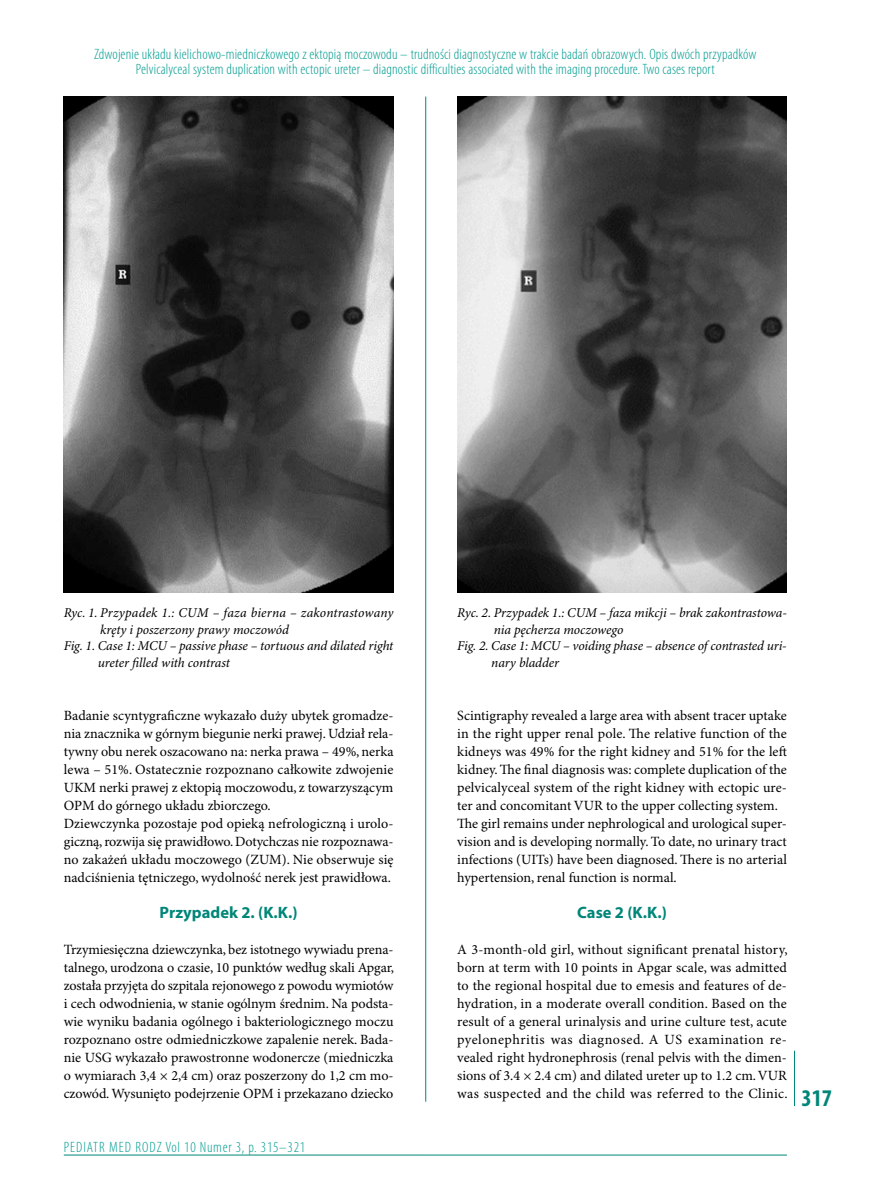
<style>
.page{position:relative;width:872px;height:1191px;background:#fff}
.page>*{position:absolute;margin:0;border:0;box-sizing:border-box;transform-origin:0 0}
.t1{font:700 condensed 24px "Myriad Pro";color:#008679}
.t2{font:700 16.5px "Myriad Pro";color:#008679}
.t3{font:300 condensed 15px/15px "Myriad Pro";letter-spacing:.01em;color:#009c90;text-align:center}
.t4{font:300 condensed 15px "Myriad Pro";letter-spacing:.05em;color:#009c90}
.t5{font:14.1px/18px "Minion Pro";color:#000}
.t6{font:italic 13.5px "Minion Pro";letter-spacing:-.005em;color:#000}
</style>
<div class="page">
<hr style="left:794px;top:1050px;width:1px;height:56px;background:#008679">
<hr style="left:64px;top:1154px;width:723px;height:1px;background:#008679">
<img style="left:64px;top:97px;width:329px;height:495px">
<img style="left:457px;top:97px;width:330px;height:495px">
<hr style="left:425px;top:97px;width:1px;height:1004px;background:#008679">
<p class="t3" style="left:94px;top:47px;width:664px">Zdwojenie układu kielichowo-miedniczkowego z ektopią moczowodu – trudności diagnostyczne w trakcie badań obrazowych. Opis dwóch przypadków<br>Pelvicalyceal system duplication with ectopic ureter – diagnostic difficulties associated with the imaging procedure. Two cases report</p>
<p class="t6" style="left:64px;top:605px;width:331px">Ryc. 1. Przypadek 1.: CUM – faza bierna – zakontrastowany</p>
<p class="t6" style="left:100px;top:621px;width:190px">kręty i poszerzony prawy moczowód</p>
<p class="t6" style="left:64px;top:638px;width:331px">Fig. 1. Case 1: MCU – passive phase – tortuous and dilated right</p>
<p class="t6" style="left:98px;top:654px;width:134px">ureter filled with contrast</p>
<p class="t5" style="left:64px;top:707px;width:331px">Badanie scyntygraficzne wykazało duży ubytek gromadze&shy;nia znacznika w górnym biegunie nerki prawej. Udział rela&shy;tywny obu nerek oszacowano na: nerka prawa – 49%, nerka lewa – 51%. Ostatecznie rozpoznano całkowite zdwojenie UKM nerki prawej z ektopią moczowodu, z towarzyszącym OPM do górnego układu zbiorczego.<br>Dziewczynka pozostaje pod opieką nefrologiczną i urolo&shy;giczną, rozwija się prawidłowo. Dotychczas nie rozpoznawa&shy;no zakażeń układu moczowego (ZUM). Nie obserwuje się nadciśnienia tętniczego, wydolność nerek jest prawidłowa.</p>
<p class="t2" style="left:160px;top:902px;width:140px">Przypadek 2. (K.K.)</p>
<p class="t5" style="left:64px;top:941px;width:332px;text-align:justify">Trzymiesięczna dziewczynka, bez istotnego wywiadu prena&shy;talnego, urodzona o czasie, 10 punktów według skali Apgar, została przyjęta do szpitala rejonowego z powodu wymiotów i cech odwodnienia, w stanie ogólnym średnim. Na podsta&shy;wie wyniku badania ogólnego i bakteriologicznego moczu rozpoznano ostre odmiedniczkowe zapalenie nerek. Bada&shy;nie USG wykazało prawostronne wodonercze (miedniczka o wymiarach 3,4 × 2,4 cm) oraz poszerzony do 1,2 cm mo&shy;czowód. Wysunięto podejrzenie OPM i przekazano dziecko</p>
<p class="t3" style="left:64px;top:1139px;width:13px">Pediatr</p>
<p class="t3" style="left:109px;top:1139px;width:34px">Med rodz</p>
<p class="t4" style="left:165px;top:1139px;width:141px">Vol 10 Numer 3, p. 315–321</p>
<p class="t6" style="left:457px;top:605px;width:331px">Ryc. 2. Przypadek 1.: CUM – faza mikcji – brak zakontrastowa-</p>
<p class="t6" style="left:494px;top:621px;width:131px">nia pęcherza moczowego</p>
<p class="t6" style="left:457px;top:638px;width:331px">Fig. 2. Case 1: MCU – voiding phase – absence of contrasted uri-</p>
<p class="t6" style="left:491px;top:654px;width:69px">nary bladder</p>
<p class="t5" style="left:457px;top:707px;width:331px">Scintigraphy revealed a large area with absent tracer uptake in the right upper renal pole. The relative function of the kidneys was 49% for the right kidney and 51% for the left kidney. The final diagnosis was: complete duplication of the pelvicalyceal system of the right kidney with ectopic ure&shy;ter and concomitant VUR to the upper collecting system.<br>The girl remains under nephrological and urological super&shy;vision and is developing normally. To date, no urinary tract infections (UITs) have been diagnosed. There is no arterial hypertension, renal function is normal.</p>
<p class="t2" style="left:577px;top:902px;width:91px">Case 2 (K.K.)</p>
<p class="t5" style="left:457px;top:941px;width:332px;text-align:justify">A 3-month-old girl, without significant prenatal history, born at term with 10 points in Apgar scale, was admitted to the regional hospital due to emesis and features of de&shy;hydration, in a moderate overall condition. Based on the result of a general urinalysis and urine culture test, acute pyelonephritis was diagnosed. A US examination re&shy;vealed right hydronephrosis (renal pelvis with the dimen&shy;sions of 3.4 × 2.4 cm) and dilated ureter up to 1.2 cm. VUR was suspected and the child was referred to the Clinic.</p>
<h1 class="t1" style="left:801px;top:1083px;width:32px">317</h1>
</div>
